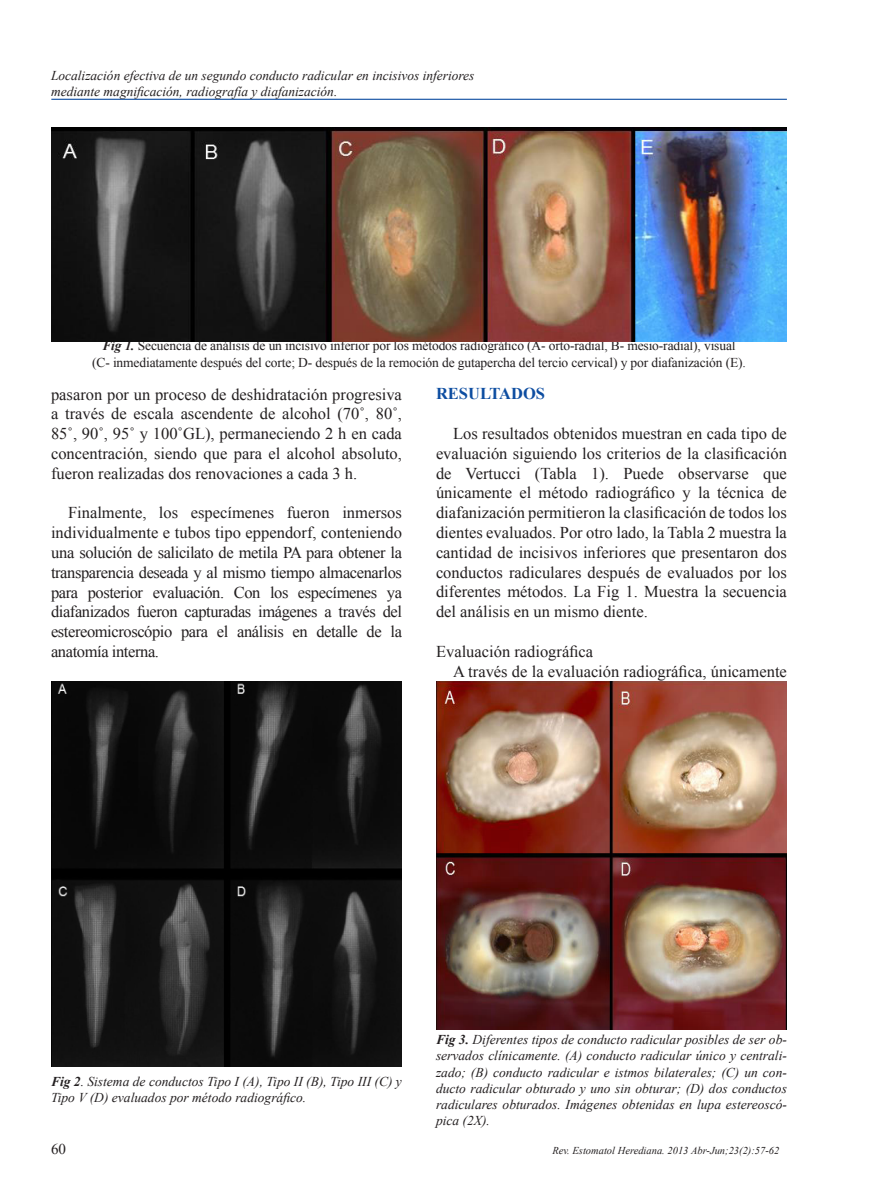
<style>
.page{position:relative;width:872px;height:1191px;background:#fff}
.page>*{position:absolute;margin:0;border:0;box-sizing:border-box;transform-origin:0 0}
.t1{font:16.5px/19.8px "Times New Roman";color:#231f20;text-align:justify}
.t2{font:700 16.5px "Times New Roman";color:#0d4da1}
.t3{font:15px "Times New Roman";color:#231f20}
.Título_de_Articulo_e{font:italic 13.5px/16.2px "Times New Roman";color:#231f20}
.t4{font:13.5px/16.2px "Times New Roman";letter-spacing:-.01em;color:#231f20;text-align:center}
.t5{font:italic 10.5px "Times New Roman";color:#231f20}
.s1{font-weight:700;font-style:italic}
.s2{font-weight:700}
</style>
<div class="page">
<hr style="left:51px;top:99px;width:736px;height:1px;background:#0d4da1">
<img style="left:51px;top:681px;width:351px;height:385px">
<img style="left:436px;top:681px;width:351px;height:348px">
<img style="left:51px;top:128px;width:736px;height:213px">
<p class="Título_de_Articulo_e" style="left:51px;top:67px;width:425px">Localización efectiva de un segundo conducto radicular en incisivos inferiores</p>
<p class="Título_de_Articulo_e" style="left:51px;top:83px;width:288px">mediante magnificación, radiografía y diafanización.</p>
<p class="t4" style="left:92px;top:337px;width:655px"><span class="s1">Fig 1.</span> Secuencia de análisis de un incisivo inferior por los métodos radiográfico (A- orto-radial, B- mesio-radial), visual (C- inmediatamente después del corte; D- después de la remoción de gutapercha del tercio cervical) y por diafanización (E).</p>
<p class="t1" style="left:51px;top:384px;width:352px">pasaron por un proceso de deshidratación progresiva a través de escala ascendente de alcohol (70˚, 80˚, 85˚, 90˚, 95˚ y 100˚GL), permaneciendo 2 h en cada concentración, siendo que para el alcohol absoluto, fueron realizadas dos renovaciones a cada 3 h.</p>
<p class="t1" style="left:51px;top:503px;width:352px;text-indent:17px">Finalmente, los especímenes fueron inmersos individualmente e tubos tipo eppendorf, conteniendo una solución de salicilato de metila PA para obtener la transparencia deseada y al mismo tiempo almacenarlos para posterior evaluación. Con los especímenes ya diafanizados fueron capturadas imágenes a través del estereomicroscópio para el análisis en detalle de la anatomía interna.</p>
<p class="t2" style="left:436px;top:382px;width:111px">RESULTADOS</p>
<p class="t1" style="left:436px;top:423px;width:352px;text-indent:17px">Los resultados obtenidos muestran en cada tipo de evaluación siguiendo los criterios de la clasificación de Vertucci (Tabla 1). Puede observarse que únicamente el método radiográfico y la técnica de diafanización permitieron la clasificación de todos los dientes evaluados. Por otro lado, la Tabla 2 muestra la cantidad de incisivos inferiores que presentaron dos conductos radiculares después de evaluados por los diferentes métodos. La Fig 1. Muestra la secuencia del análisis en un mismo diente.</p>
<p class="t1" style="left:436px;top:641px;width:159px">Evaluación radiográfica</p>
<p class="t1" style="left:453px;top:661px;width:335px">A través de la evaluación radiográfica, únicamente</p>
<p class="Título_de_Articulo_e" style="left:51px;top:1072px;width:352px"><span class="s2">Fig 2</span>. Sistema de conductos Tipo I (A), Tipo II (B), Tipo III (C) y<br>Tipo V (D) evaluados por método radiográfico.</p>
<p class="Título_de_Articulo_e" style="left:436px;top:1031px;width:352px;text-align:justify"><span class="s2">Fig 3.</span> Diferentes tipos de conducto radicular posibles de ser ob&shy;servados clínicamente. (A) conducto radicular único y centrali&shy;zado; (B) conducto radicular e istmos bilaterales; (C) un con&shy;ducto radicular obturado y uno sin obturar; (D) dos conductos radiculares obturados. Imágenes obtenidas en lupa estereoscó&shy;pica (2X).</p>
<p class="t3" style="left:51px;top:1138px;width:16px">60</p>
<p class="t5" style="left:552px;top:1143px;width:229px">Rev. Estomatol Herediana. 2013 Abr-Jun;23(2):57-62</p>
</div>
